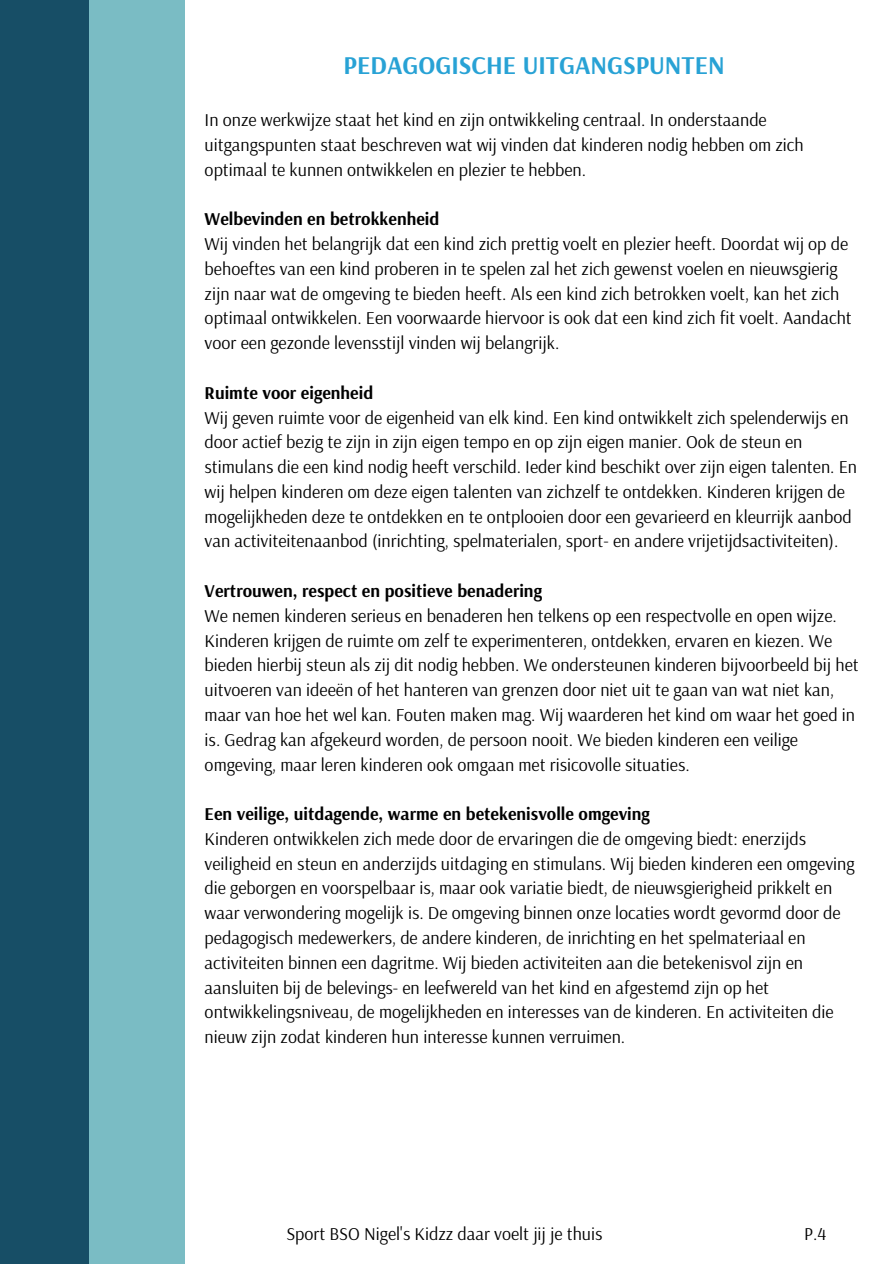
<style>
.page{position:relative;width:894px;height:1264px;background:#fff}
.page>*{position:absolute;margin:0;border:0;box-sizing:border-box;transform-origin:0 0}
.t1{font:700 25.5px "Arsenal";color:#28a2d5}
.t2{font:18px/24.8px "Arsenal";color:#000}
.t3{font:700 18px "Arsenal";color:#000}
</style>
<div class="page">
<div style="left:0;top:0;width:89px;height:1263px;background:#174e66"></div>
<div style="left:89px;top:0;width:96px;height:1263px;background:#7abcc4"></div>
<h1 class="t1" style="left:343px;top:49px;width:382px">PEDAGOGISCHE UITGANGSPUNTEN</h1>
<p class="t2" style="left:204px;top:107px;width:600px">In onze werkwijze staat het kind en zijn ontwikkeling centraal. In onderstaande uitgangspunten staat beschreven wat wij vinden dat kinderen nodig hebben om zich optimaal te kunnen ontwikkelen en plezier te hebben.</p>
<p class="t3" style="left:204px;top:207px;width:236px">Welbevinden en betrokkenheid</p>
<p class="t2" style="left:204px;top:231px;width:648px">Wij vinden het belangrijk dat een kind zich prettig voelt en plezier heeft. Doordat wij op de behoeftes van een kind proberen in te spelen zal het zich gewenst voelen en nieuwsgierig zijn naar wat de omgeving te bieden heeft. Als een kind zich betrokken voelt, kan het zich optimaal ontwikkelen. Een voorwaarde hiervoor is ook dat een kind zich fit voelt. Aandacht voor een gezonde levensstijl vinden wij belangrijk.</p>
<p class="t3" style="left:204px;top:381px;width:170px">Ruimte voor eigenheid</p>
<p class="t2" style="left:204px;top:404px;width:654px">Wij geven ruimte voor de eigenheid van elk kind. Een kind ontwikkelt zich spelenderwijs en door actief bezig te zijn in zijn eigen tempo en op zijn eigen manier. Ook de steun en stimulans die een kind nodig heeft verschild. Ieder kind beschikt over zijn eigen talenten. En wij helpen kinderen om deze eigen talenten van zichzelf te ontdekken. Kinderen krijgen de mogelijkheden deze te ontdekken en te ontplooien door een gevarieerd en kleurrijk aanbod van activiteitenaanbod (inrichting, spelmaterialen, sport- en andere vrijetijdsactiviteiten).</p>
<p class="t3" style="left:204px;top:579px;width:339px">Vertrouwen, respect en positieve benadering</p>
<p class="t2" style="left:204px;top:602px;width:655px">We nemen kinderen serieus en benaderen hen telkens op een respectvolle en open wijze.<br>Kinderen krijgen de ruimte om zelf te experimenteren, ontdekken, ervaren en kiezen. We bieden hierbij steun als zij dit nodig hebben. We ondersteunen kinderen bijvoorbeeld bij het uitvoeren van ideeën of het hanteren van grenzen door niet uit te gaan van wat niet kan, maar van hoe het wel kan. Fouten maken mag. Wij waarderen het kind om waar het goed in is. Gedrag kan afgekeurd worden, de persoon nooit. We bieden kinderen een veilige omgeving, maar leren kinderen ook omgaan met risicovolle situaties.</p>
<p class="t3" style="left:204px;top:802px;width:446px">Een veilige, uitdagende, warme en betekenisvolle omgeving</p>
<p class="t2" style="left:204px;top:825px;width:651px">Kinderen ontwikkelen zich mede door de ervaringen die de omgeving biedt: enerzijds veiligheid en steun en anderzijds uitdaging en stimulans. Wij bieden kinderen een omgeving die geborgen en voorspelbaar is, maar ook variatie biedt, de nieuwsgierigheid prikkelt en waar verwondering mogelijk is. De omgeving binnen onze locaties wordt gevormd door de pedagogisch medewerkers, de andere kinderen, de inrichting en het spelmateriaal en activiteiten binnen een dagritme. Wij bieden activiteiten aan die betekenisvol zijn en aansluiten bij de belevings- en leefwereld van het kind en afgestemd zijn op het ontwikkelingsniveau, de mogelijkheden en interesses van de kinderen. En activiteiten die nieuw zijn zodat kinderen hun interesse kunnen verruimen.</p>
<p class="t2" style="left:286px;top:1220px;width:317px">Sport BSO Nigel's Kidzz daar voelt jij je thuis</p>
<p class="t2" style="left:804px;top:1220px;width:24px">P.4</p>
</div>
